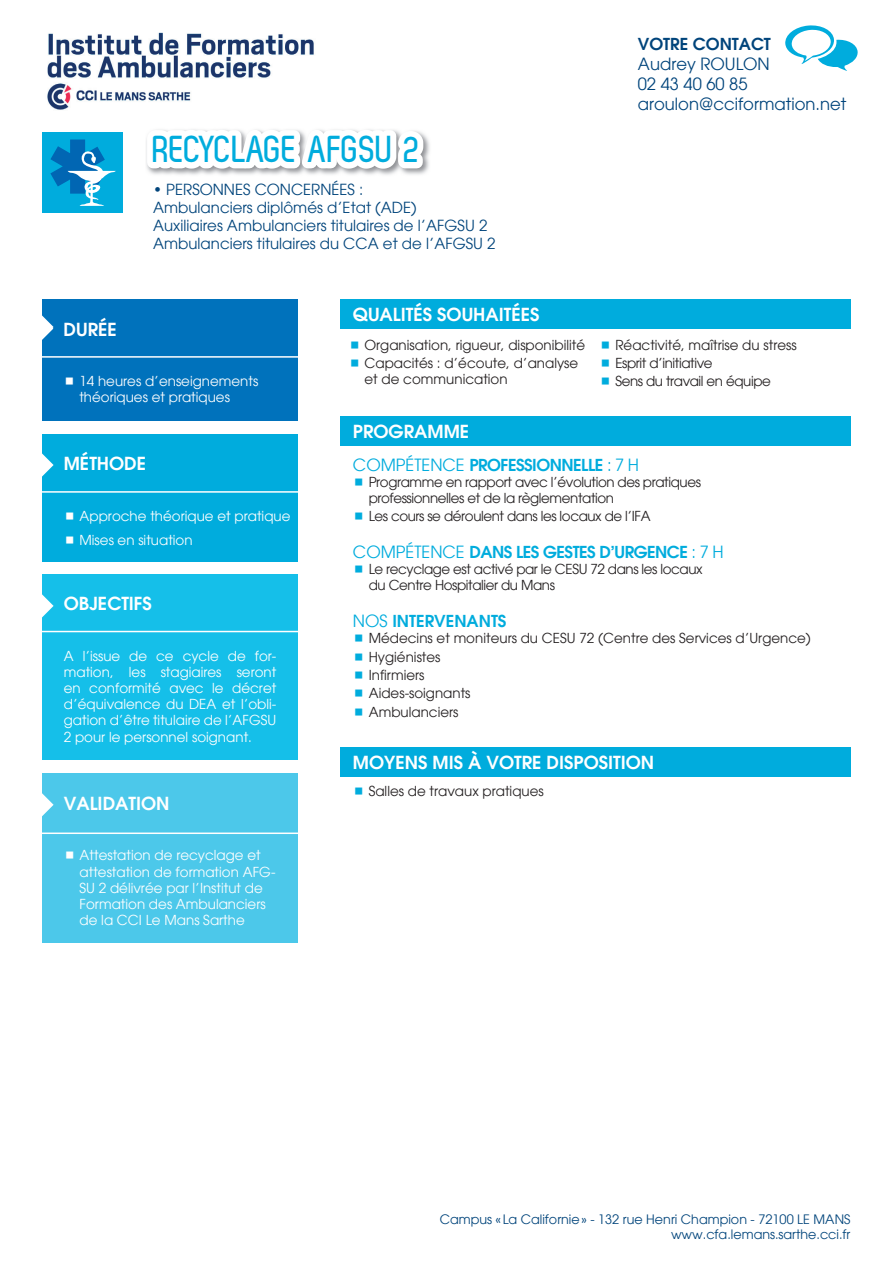
<style>
.page{position:relative;width:893px;height:1263px;background:#fff}
.page>*{position:absolute;margin:0;border:0;box-sizing:border-box;transform-origin:0 0}
.t1{font:700 37.5px "Zag";letter-spacing:-.01em;color:#00acdd}
.t2{font:600 18px "Avant Garde";color:#fff}
.t3{font:600 16.5px "Avant Garde";letter-spacing:-.03em;color:#00acdd}
.t4{font:16.5px/19.8px "Avant Garde";color:#00447b}
.t5{font:600 16.5px "Avant Garde";color:#00acdd}
.t6{font:600 16.5px "Avant Garde";color:#00447b}
.t7{font:15px/18px "Avant Garde";color:#00447b}
.t8{font:13.5px/16.2px "Avant Garde";color:#fff}
.t9{font:13.5px/16.2px "Avant Garde";letter-spacing:-.03em;color:#231f20}
.t10{font:13.5px/18.3px "Avant Garde";color:#231f20}
.t11{font:12.75px/15.3px "Avant Garde";color:#00447b;text-align:right}
.s1{font-weight:400}
</style>
<div class="page">
<div style="left:42px;top:299px;width:255px;height:121px;background:#0072bc"></div>
<div style="left:43px;top:434px;width:255px;height:127px;background:#00acdd"></div>
<div style="left:43px;top:574px;width:255px;height:186px;background:#15bfe9"></div>
<hr style="left:21px;top:356px;width:278px;height:2px;background:#fff">
<hr style="left:21px;top:491px;width:278px;height:2px;background:#fff">
<hr style="left:21px;top:631px;width:278px;height:1px;background:#fff">
<img style="left:47px;top:32px;width:267px;height:78px">
<svg style="left:785px;top:25px;width:73px;height:46px"></svg>
<svg style="left:42px;top:315px;width:12px;height:25px"></svg>
<svg style="left:42px;top:453px;width:12px;height:24px"></svg>
<svg style="left:42px;top:594px;width:12px;height:24px"></svg>
<div style="left:340px;top:747px;width:510px;height:30px;background:#00acdd"></div>
<div style="left:340px;top:416px;width:510px;height:29px;background:#00acdd"></div>
<div style="left:340px;top:299px;width:510px;height:29px;background:#00acdd"></div>
<svg style="left:42px;top:129px;width:387px;height:84px"></svg>
<div style="left:43px;top:773px;width:255px;height:170px;background:#4cc8ea"></div>
<svg style="left:42px;top:793px;width:12px;height:24px"></svg>
<hr style="left:37px;top:832px;width:278px;height:2px;background:#fff">
<h1 class="t1" style="left:153px;top:129px;width:270px">RECYCLAGE AFGSU 2</h1>
<h2 class="t2" style="left:64px;top:317px;width:55px">DURÉE</h2>
<p class="t7" style="left:153px;top:180px;width:344px">• PERSONNES CONCERNÉES :<br>Ambulanciers diplômés d’Etat (ADE)<br>Auxiliaires Ambulanciers titulaires de l’AFGSU 2<br>Ambulanciers titulaires du CCA et de l’AFGSU 2</p>
<h2 class="t2" style="left:353px;top:303px;width:188px">QUALITÉS SOUHAITÉES</h2>
<p class="t8" style="left:79px;top:373px;width:181px">14 heures d’enseignements théoriques et pratiques</p>
<p class="t10" style="left:364px;top:335px;width:222px">Organisation, rigueur, disponibilité<br>Capacités : d’écoute, d’analyse</p>
<p class="t10" style="left:364px;top:370px;width:145px">et de communication</p>
<h2 class="t2" style="left:353px;top:420px;width:118px">PROGRAMME</h2>
<p class="t6" style="left:638px;top:33px;width:134px">VOTRE CONTACT</p>
<p class="t4" style="left:638px;top:54px;width:210px">Audrey ROULON<br>02 43 40 60 85 aroulon@cciformation.net</p>
<p class="t9" style="left:615px;top:335px;width:183px;line-height:18.3px">Réactivité, maîtrise du stress<br>Esprit d’initiative<br>Sens du travail en équipe</p>
<h2 class="t2" style="left:64px;top:451px;width:84px">MÉTHODE</h2>
<p class="t8" style="left:80px;top:503px;width:212px;line-height:24.8px">Approche théorique et pratique<br>Mises en situation</p>
<h2 class="t2" style="left:64px;top:591px;width:90px">OBJECTIFS</h2>
<p class="t8" style="left:64px;top:647px;width:214px;text-align:justify">A l’issue de ce cycle de for&shy;mation, les stagiaires seront en conformité avec le décret d’équivalence du DEA et l’obli&shy;gation d’être titulaire de l’AFGSU 2 pour le personnel soignant.</p>
<h2 class="t2" style="left:64px;top:791px;width:107px">VALIDATION</h2>
<p class="t8" style="left:80px;top:847px;width:197px">Attestation de recyclage et attestation de formation AFG-<br>SU 2 délivrée par l’Institut de<br>Formation des Ambulanciers de la CCI Le Mans Sarthe</p>
<p class="t3" style="left:353px;top:454px;width:288px"><span class="s1">COMPÉTENCE</span> PROFESSIONNELLE <span class="s1">: 7 H</span></p>
<p class="t9" style="left:369px;top:474px;width:334px">Programme en rapport avec l’évolution des pratiques professionnelles et de la règlementation</p>
<p class="t9" style="left:369px;top:508px;width:283px">Les cours se déroulent dans les locaux de l’IFA</p>
<p class="t3" style="left:353px;top:541px;width:372px"><span class="s1">COMPÉTENCE</span> DANS LES GESTES D’URGENCE <span class="s1">: 7 H</span></p>
<p class="t9" style="left:369px;top:561px;width:335px">Le recyclage est activé par le CESU 72 dans les locaux du Centre Hospitalier du Mans</p>
<p class="t5" style="left:353px;top:610px;width:155px"><span class="s1">NOS</span> INTERVENANTS</p>
<p class="t10" style="left:369px;top:629px;width:444px">Médecins et moniteurs du CESU 72 (Centre des Services d’Urgence)<br>Hygiénistes<br>Infirmiers<br>Aides-soignants<br>Ambulanciers</p>
<h2 class="t2" style="left:353px;top:751px;width:303px">MOYENS MIS À VOTRE DISPOSITION</h2>
<p class="t10" style="left:369px;top:782px;width:177px">Salles de travaux pratiques</p>
<p class="t11" style="left:440px;top:1211px;width:412px">Campus « La Californie » - 132 rue Henri Champion - 72100 LE MANS www.cfa.lemans.sarthe.cci.fr</p>
</div>
